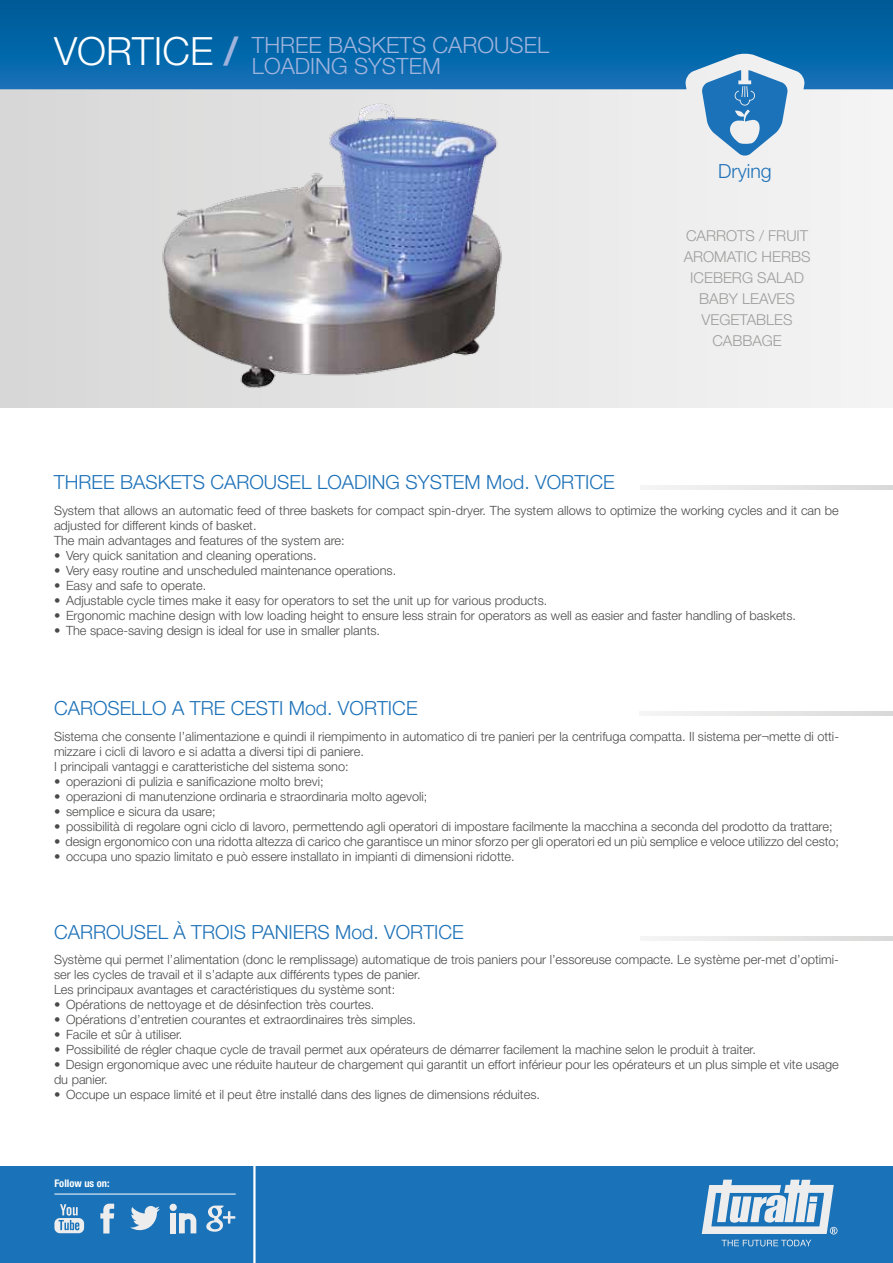
<style>
.page{position:relative;width:893px;height:1263px;background:#fff}
.page>*{position:absolute;margin:0;border:0;box-sizing:border-box;transform-origin:0 0}
.t1{font:300 39px "Helvetica Neue LT Std";color:#fff}
.t2{font:300 22.5px/21px "Helvetica Neue LT Std";color:#9fb3dd}
.t3{font:300 19.5px "Helvetica Neue LT Std";color:#1d71b8}
.t4{font:300 15px/21px "Helvetica Neue LT Std";color:#9d9d9c;text-align:center}
.t5{font:300 12.75px/15px "Helvetica Neue LT Std";color:#4a4a49}
.t6{font:700 condensed 10.5px "Helvetica Neue LT Std";color:#fff}
.s1{font-weight:500;color:#9fb3dd}
</style>
<div class="page">
<div style="left:0;top:43px;width:893px;height:364px;background:linear-gradient(to right,#d3d5d6,#f4f4f4)"></div>
<svg style="left:0;top:0;width:893px;height:89px;background:#0967a7"></svg>
<div style="left:0;top:1166px;width:893px;height:97px;background:#1a72b9"></div>
<svg style="left:702px;top:1179px;width:135px;height:67px"></svg>
<hr style="left:54px;top:1194px;width:182px;height:1px;background:#fff">
<hr style="left:253px;top:1157px;width:3px;height:106px;background:#fff">
<svg style="left:54px;top:1204px;width:30px;height:29px"></svg>
<div style="left:170px;top:1213px;width:6px;height:20px;background:#ededed"></div>
<svg style="left:179px;top:1213px;width:17px;height:20px"></svg>
<div style="left:170px;top:1204px;width:7px;height:7px;background:#ededed;border-radius:50%"></div>
<svg style="left:100px;top:1204px;width:14px;height:29px"></svg>
<svg style="left:130px;top:1206px;width:30px;height:24px"></svg>
<svg style="left:206px;top:1205px;width:29px;height:27px"></svg>
<img style="left:87px;top:101px;width:475px;height:291px">
<svg style="left:645px;top:485px;width:248px;height:4px"></svg>
<svg style="left:645px;top:712px;width:248px;height:4px"></svg>
<svg style="left:645px;top:936px;width:248px;height:5px"></svg>
<svg style="left:702px;top:70px;width:85px;height:86px"></svg>
<h1 class="t1" style="left:54px;top:27px;width:185px">VORTICE <span class="s1">/</span></h1>
<h2 class="t2" style="left:252px;top:34px;width:299px">THREE BASKETS CAROUSEL<br>LOADING SYSTEM</h2>
<h3 class="t3" style="left:718px;top:159px;width:55px">Drying</h3>
<p class="t4" style="left:684px;top:225px;width:128px">CARROTS / FRUIT<br>AROMATIC HERBS<br>ICEBERG SALAD<br>BABY LEAVES<br>VEGETABLES<br>CABBAGE</p>
<h3 class="t3" style="left:54px;top:470px;width:562px">THREE BASKETS CAROUSEL LOADING SYSTEM Mod. VORTICE</h3>
<p class="t5" style="left:54px;top:502px;width:786px">System that allows an automatic feed of three baskets for compact spin-dryer. The system allows to optimize the working cycles and it can be adjusted for different kinds of basket.<br>The main advantages and features of the system are:</p>
<p class="t5" style="left:54px;top:547px;width:264px">• Very quick sanitation and cleaning operations.</p>
<p class="t5" style="left:54px;top:562px;width:344px">• Very easy routine and unscheduled maintenance operations.</p>
<p class="t5" style="left:54px;top:577px;width:154px">• Easy and safe to operate.</p>
<p class="t5" style="left:54px;top:592px;width:495px">• Adjustable cycle times make it easy for operators to set the unit up for various products.</p>
<p class="t5" style="left:54px;top:607px;width:744px">• Ergonomic machine design with low loading height to ensure less strain for operators as well as easier and faster handling of baskets.</p>
<p class="t5" style="left:54px;top:622px;width:328px">• The space-saving design is ideal for use in smaller plants.</p>
<h3 class="t3" style="left:54px;top:697px;width:365px">CAROSELLO A TRE CESTI Mod. VORTICE</h3>
<p class="t5" style="left:54px;top:729px;width:786px">Sistema che consente l’alimentazione e quindi il riempimento in automatico di tre panieri per la centrifuga compatta. Il sistema per¬mette di otti&shy;mizzare i cicli di lavoro e si adatta a diversi tipi di paniere.<br>I principali vantaggi e caratteristiche del sistema sono:</p>
<p class="t5" style="left:54px;top:774px;width:271px">• operazioni di pulizia e sanificazione molto brevi;</p>
<p class="t5" style="left:54px;top:789px;width:375px">• operazioni di manutenzione ordinaria e straordinaria molto agevoli;</p>
<p class="t5" style="left:54px;top:804px;width:163px">• semplice e sicura da usare;</p>
<p class="t5" style="left:54px;top:819px;width:780px">• possibilità di regolare ogni ciclo di lavoro, permettendo agli operatori di impostare facilmente la macchina a seconda del prodotto da trattare;</p>
<p class="t5" style="left:54px;top:834px;width:787px">• design ergonomico con una ridotta altezza di carico che garantisce un minor sforzo per gli operatori ed un più semplice e veloce utilizzo del cesto;</p>
<p class="t5" style="left:54px;top:849px;width:462px">• occupa uno spazio limitato e può essere installato in impianti di dimensioni ridotte.</p>
<h3 class="t3" style="left:54px;top:920px;width:411px">CARROUSEL À TROIS PANIERS Mod. VORTICE</h3>
<p class="t5" style="left:54px;top:952px;width:786px">Système qui permet l’alimentation (donc le remplissage) automatique de trois paniers pour l’essoreuse compacte. Le système per-met d’optimi&shy;ser les cycles de travail et il s’adapte aux différents types de panier.<br>Les principaux avantages et caractéristiques du système sont:</p>
<p class="t5" style="left:54px;top:997px;width:322px">• Opérations de nettoyage et de désinfection très courtes.</p>
<p class="t5" style="left:54px;top:1012px;width:364px">• Opérations d’entretien courantes et extraordinaires très simples.</p>
<p class="t5" style="left:54px;top:1027px;width:130px">• Facile et sûr à utiliser.</p>
<p class="t5" style="left:54px;top:1042px;width:703px">• Possibilité de régler chaque cycle de travail permet aux opérateurs de démarrer facilement la machine selon le produit à traiter.</p>
<p class="t5" style="left:54px;top:1057px;width:786px">• Design ergonomique avec une réduite hauteur de chargement qui garantit un effort inférieur pour les opérateurs et un plus simple et vite usage du panier.</p>
<p class="t5" style="left:54px;top:1087px;width:488px">• Occupe un espace limité et il peut être installé dans des lignes de dimensions réduites.</p>
<p class="t6" style="left:54px;top:1176px;width:57px">Follow us on:</p>
</div>
